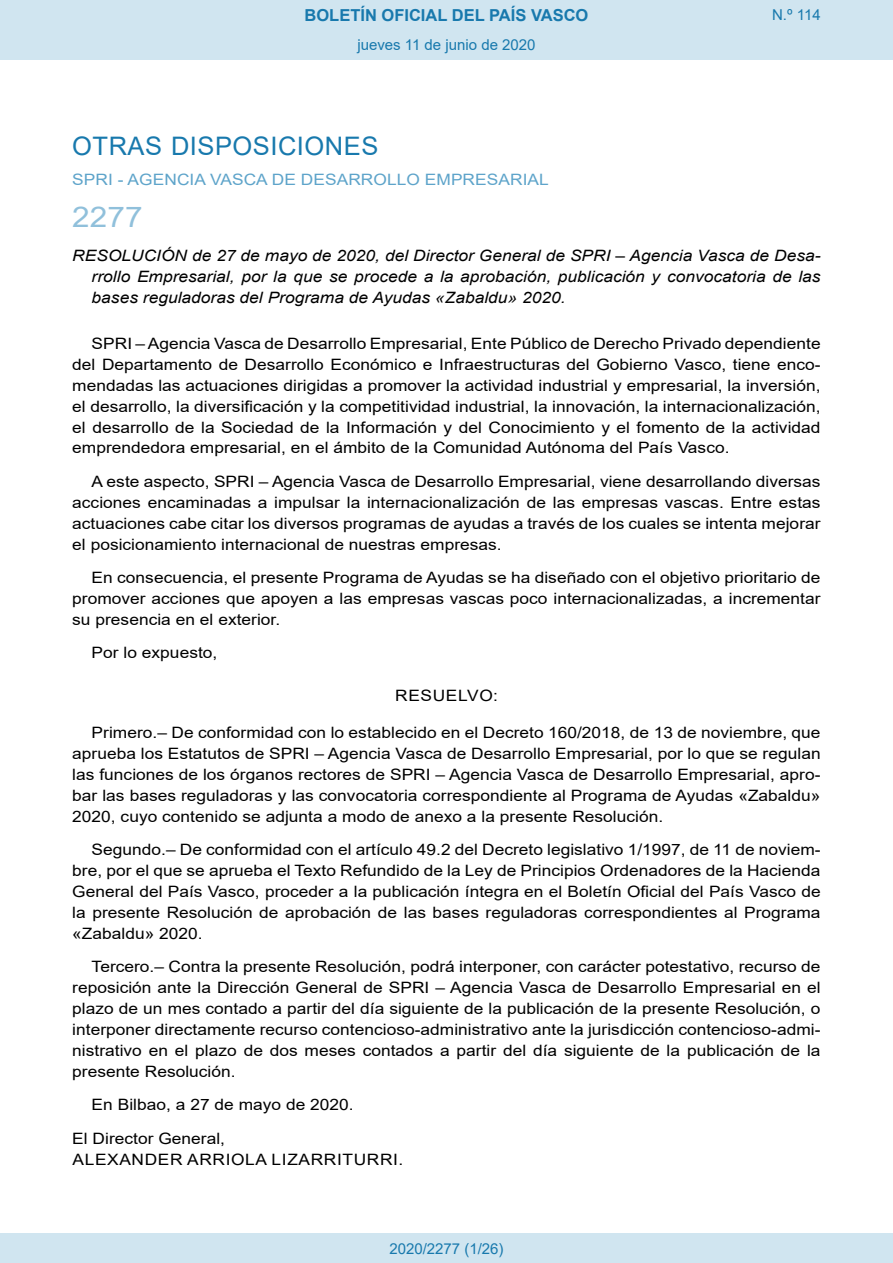
<style>
.page{position:relative;width:893px;height:1263px;background:#fff}
.page>*{position:absolute;margin:0;border:0;box-sizing:border-box;transform-origin:0 0}
.BOPVOrden{font:28.5px "Arial";color:#90c0db;scale:1.11 1}
.BOPVSeccion{font:25.5px "Arial";letter-spacing:.02em;color:#1879ad}
.t1{font:700 16.5px "Arial";color:#1879ad}
.BOPVDetalle{font:15.6px/20.9px "Arial";color:#000;text-align:justify;scale:1.11 1}
.BOPVTitulo{font:italic 15.6px/20.9px "Arial";color:#000;text-align:justify;scale:1.11 1}
.BOPVOrganismo{font:15.6px "Arial";letter-spacing:.005em;color:#5ea4ca;scale:1.11 1}
.BOPVFirmaNombre{font:15.6px "Arial";letter-spacing:.035em;color:#000;scale:1.11 1}
.BOPVFirmaLugFec{font:15.6px "Arial";color:#000;scale:1.11 1}
.BOPVFirmaPuesto{font:15.6px "Arial";color:#000;scale:1.11 1}
.BOPVClave{font:15.6px "Arial";letter-spacing:.035em;color:#000;scale:1.11 1}
.Paginacion_Centro{font:15px "Arial";color:#1879ad}
</style>
<div class="page">
<div style="left:0;top:0;width:893px;height:60px;background:#d0e5f0"></div>
<div style="left:0;top:1233px;width:893px;height:30px;background:#d0e5f0"></div>
<p class="t1" style="left:305px;top:3px;width:285px">BOLETÍN OFICIAL DEL PAÍS VASCO</p>
<p class="Paginacion_Centro" style="left:357px;top:35px;width:180px">jueves 11 de junio de 2020</p>
<p class="Paginacion_Centro" style="left:772px;top:5px;width:50px">N.º 114</p>
<p class="BOPVSeccion" style="left:72px;top:128px;width:308px">OTRAS DISPOSICIONES</p>
<p class="BOPVOrganismo" style="left:72px;top:168px;width:431px">SPRI - AGENCIA VASCA DE DESARROLLO EMPRESARIAL</p>
<p class="BOPVOrden" style="left:72px;top:198px;width:65px">2277</p>
<p class="BOPVTitulo" style="left:92px;top:245px;width:658px;text-indent:-19px">RESOLUCIÓN de 27 de mayo de 2020, del Director General de SPRI – Agencia Vasca de Desa&shy;rrollo Empresarial, por la que se procede a la aprobación, publicación y convocatoria de las bases reguladoras del Programa de Ayudas «Zabaldu» 2020.</p>
<p class="BOPVDetalle" style="left:72px;top:333px;width:676px;text-indent:19px">SPRI – Agencia Vasca de Desarrollo Empresarial, Ente Público de Derecho Privado dependiente del Departamento de Desarrollo Económico e Infraestructuras del Gobierno Vasco, tiene enco&shy;mendadas las actuaciones dirigidas a promover la actividad industrial y empresarial, la inversión, el desarrollo, la diversificación y la competitividad industrial, la innovación, la internacionalización, el desarrollo de la Sociedad de la Información y del Conocimiento y el fomento de la actividad emprendedora empresarial, en el ámbito de la Comunidad Autónoma del País Vasco.</p>
<p class="BOPVDetalle" style="left:72px;top:471px;width:676px;text-indent:19px">A este aspecto, SPRI – Agencia Vasca de Desarrollo Empresarial, viene desarrollando diversas acciones encaminadas a impulsar la internacionalización de las empresas vascas. Entre estas actuaciones cabe citar los diversos programas de ayudas a través de los cuales se intenta mejorar el posicionamiento internacional de nuestras empresas.</p>
<p class="BOPVDetalle" style="left:72px;top:567px;width:676px;text-indent:19px">En consecuencia, el presente Programa de Ayudas se ha diseñado con el objetivo prioritario de promover acciones que apoyen a las empresas vascas poco internacionalizadas, a incrementar su presencia en el exterior.</p>
<p class="BOPVDetalle" style="left:92px;top:642px;width:115px">Por lo expuesto,</p>
<p class="BOPVClave" style="left:395px;top:684px;width:94px">RESUELVO:</p>
<p class="BOPVDetalle" style="left:72px;top:722px;width:676px;text-indent:19px">Primero.– De conformidad con lo establecido en el Decreto 160/2018, de 13 de noviembre, que aprueba los Estatutos de SPRI – Agencia Vasca de Desarrollo Empresarial, por lo que se regulan las funciones de los órganos rectores de SPRI – Agencia Vasca de Desarrollo Empresarial, apro&shy;bar las bases reguladoras y las convocatoria correspondiente al Programa de Ayudas «Zabaldu» 2020, cuyo contenido se adjunta a modo de anexo a la presente Resolución.</p>
<p class="BOPVDetalle" style="left:72px;top:839px;width:676px;text-indent:19px">Segundo.– De conformidad con el artículo 49.2 del Decreto legislativo 1/1997, de 11 de noviem&shy;bre, por el que se aprueba el Texto Refundido de la Ley de Principios Ordenadores de la Hacienda General del País Vasco, proceder a la publicación íntegra en el Boletín Oficial del País Vasco de la presente Resolución de aprobación de las bases reguladoras correspondientes al Programa «Zabaldu» 2020.</p>
<p class="BOPVDetalle" style="left:72px;top:956px;width:676px;text-indent:19px">Tercero.– Contra la presente Resolución, podrá interponer, con carácter potestativo, recurso de reposición ante la Dirección General de SPRI – Agencia Vasca de Desarrollo Empresarial en el plazo de un mes contado a partir del día siguiente de la publicación de la presente Resolución, o interponer directamente recurso contencioso-administrativo ante la jurisdicción contencioso-admi&shy;nistrativo en el plazo de dos meses contados a partir del día siguiente de la publicación de la presente Resolución.</p>
<p class="BOPVFirmaLugFec" style="left:92px;top:1094px;width:238px">En Bilbao, a 27 de mayo de 2020.</p>
<p class="BOPVFirmaPuesto" style="left:72px;top:1128px;width:139px">El Director General,</p>
<p class="BOPVFirmaNombre" style="left:73px;top:1148px;width:299px">ALEXANDER ARRIOLA LIZARRITURRI.</p>
<p class="Paginacion_Centro" style="left:389px;top:1238px;width:116px">2020/2277 (1/26)</p>
</div>
